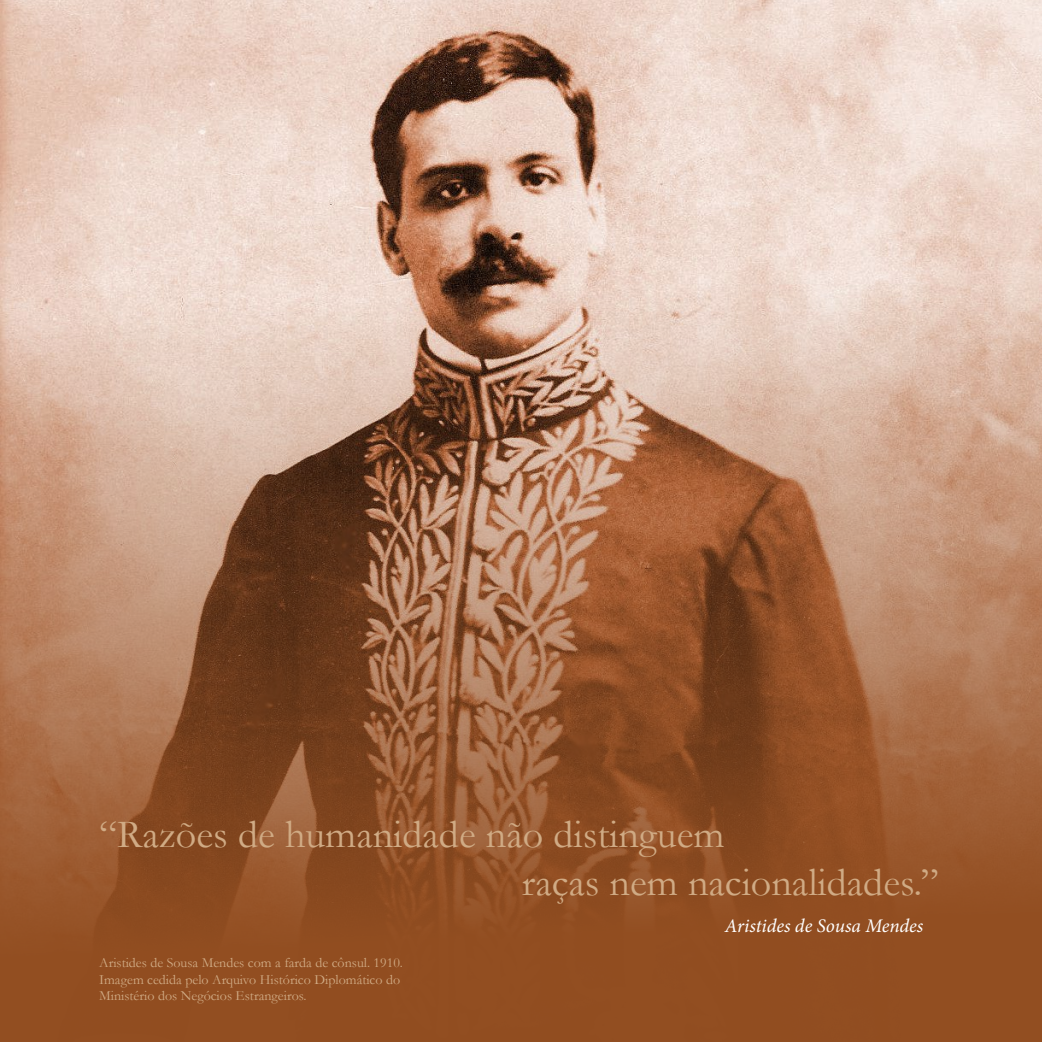
<style>
.page{position:relative;width:1042px;height:1042px;background:#fff}
.page>*{position:absolute;margin:0;border:0;box-sizing:border-box;transform-origin:0 0}
.t1{font:40.25px/48.3px "Garamond";color:#d0ab85}
.t2{font:italic 19.25px "Minion Pro";letter-spacing:-.005em;color:#fff}
.t3{font:14px/16.8px "Garamond";color:#d0ab85}
</style>
<div class="page">
<img style="left:0;top:0;width:1042px;height:1042px">
<h1 class="t1" style="left:522px;top:809px;width:418px;text-indent:-423px">“Razões de humanidade não distinguem<br>raças nem nacionalidades.”</h1>
<h2 class="t2" style="left:725px;top:912px;width:200px">Aristides de Sousa Mendes</h2>
<p class="t3" style="left:99px;top:953px;width:305px">Aristides de Sousa Mendes com a farda de cônsul. 1910.<br>Imagem cedida pelo Arquivo Histórico Diplomático do<br>Ministério dos Negócios Estrangeiros.</p>
</div>
